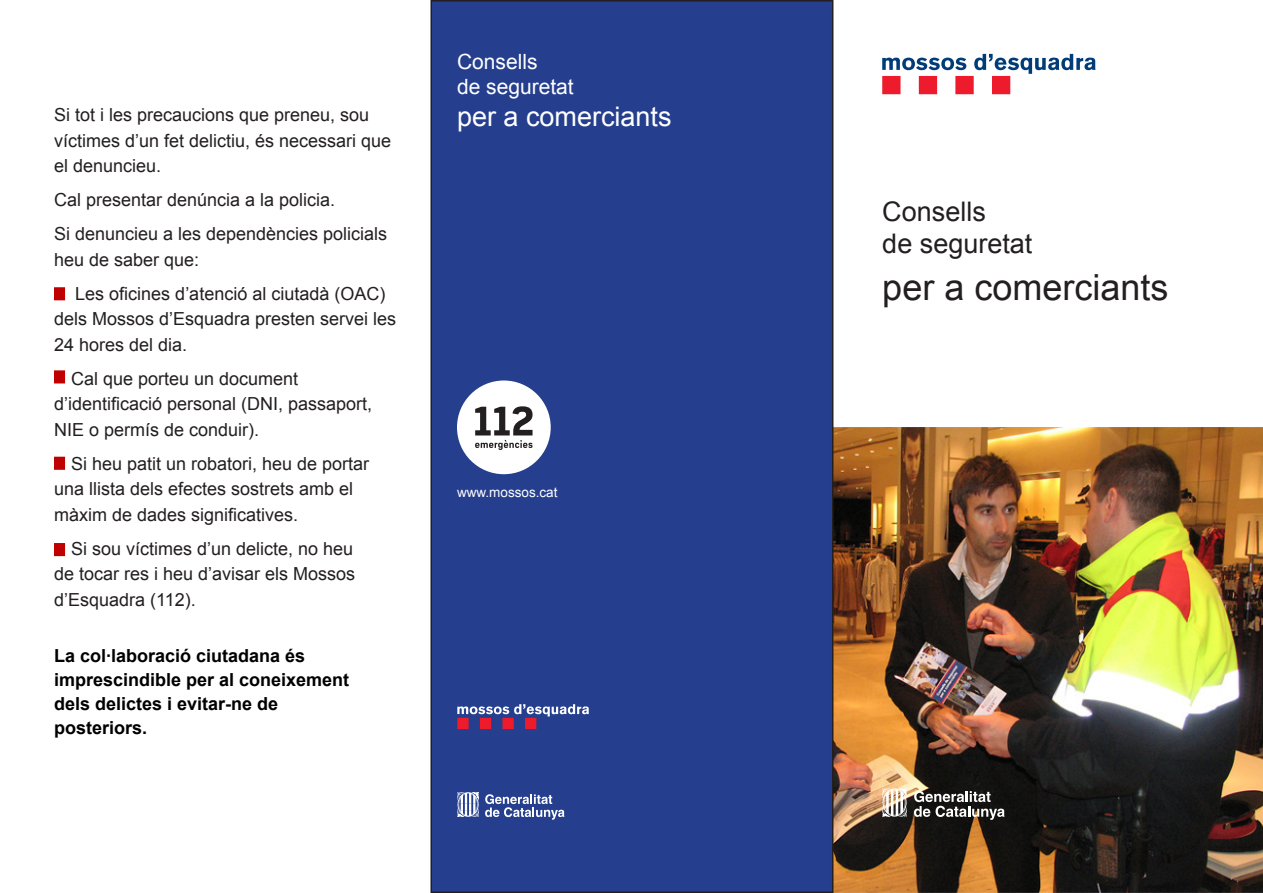
<style>
.page{position:relative;width:1263px;height:893px;background:#fff}
.page>*{position:absolute;margin:0;border:0;box-sizing:border-box;transform-origin:0 0}
.t1{font:36px "Arial";color:#231f20}
.t2{font:27px/32.4px "Arial";color:#231f20}
.t3{font:27px "Arial";color:#fff}
.t4{font:21px/25.2px "Arial";color:#fff}
.t5{font:18px/25.5px "Arial";color:#231f20}
.t6{font:700 18px/24px "Arial";color:#000}
.t7{font:13.5px "Arial";color:#fff}
</style>
<div class="page">
<img style="left:833px;top:427px;width:430px;height:466px">
<div style="left:431px;top:1px;width:402px;height:891px;background:#253f8e"></div>
<div style="left:430px;top:0;width:403px;height:893px;border:2px solid #231f20"></div>
<div style="left:882px;top:76px;width:18px;height:18px;background:#ee1b2c"></div>
<div style="left:919px;top:76px;width:18px;height:18px;background:#ee1b2c"></div>
<div style="left:955px;top:76px;width:19px;height:18px;background:#ee1b2c"></div>
<div style="left:992px;top:76px;width:18px;height:18px;background:#ee1b2c"></div>
<svg style="left:882px;top:58px;width:84px;height:12px"></svg>
<svg style="left:974px;top:54px;width:121px;height:20px"></svg>
<svg style="left:914px;top:791px;width:91px;height:29px"></svg>
<svg style="left:882px;top:788px;width:25px;height:29px"></svg>
<div style="left:457px;top:380px;width:94px;height:94px;background:#fff;border-radius:50%"></div>
<svg style="left:475px;top:406px;width:57px;height:44px"></svg>
<div style="left:54px;top:543px;width:11px;height:13px;background:#bf0000"></div>
<div style="left:54px;top:457px;width:11px;height:13px;background:#bf0000"></div>
<div style="left:54px;top:370px;width:11px;height:13px;background:#bf0000"></div>
<div style="left:54px;top:287px;width:11px;height:13px;background:#bf0000"></div>
<div style="left:457px;top:718px;width:12px;height:11px;background:#ee1b2c"></div>
<div style="left:480px;top:718px;width:11px;height:11px;background:#ee1b2c"></div>
<div style="left:502px;top:718px;width:12px;height:11px;background:#ee1b2c"></div>
<div style="left:525px;top:718px;width:11px;height:11px;background:#ee1b2c"></div>
<svg style="left:457px;top:704px;width:132px;height:12px"></svg>
<svg style="left:485px;top:794px;width:79px;height:26px"></svg>
<svg style="left:457px;top:792px;width:22px;height:25px"></svg>
<p class="t5" style="left:54px;top:102px;width:339px">Si tot i les precaucions que preneu, sou víctimes d’un fet delictiu, és necessari que el denuncieu.</p>
<p class="t5" style="left:54px;top:183px;width:335px;line-height:34px">Cal presentar denúncia a la policia.<br>Si denuncieu a les dependències policials</p>
<p class="t5" style="left:75px;top:243px;width:312px;line-height:34px;text-indent:-21px">heu de saber que:<br>Les oficines d’atenció al ciutadà (OAC)</p>
<p class="t5" style="left:54px;top:306px;width:344px">dels Mossos d’Esquadra presten servei les<br>24 hores del dia.</p>
<p class="t5" style="left:54px;top:366px;width:320px;text-indent:17px">Cal que porteu un document d’identificació personal (DNI, passaport,<br>NIE o permís de conduir).</p>
<p class="t5" style="left:54px;top:451px;width:317px;text-indent:17px">Si heu patit un robatori, heu de portar una llista dels efectes sostrets amb el màxim de dades significatives.</p>
<p class="t5" style="left:54px;top:536px;width:303px;text-align:justify;text-indent:17px">Si sou víctimes d’un delicte, no heu de tocar res i heu d’avisar els Mossos d’Esquadra (112).</p>
<p class="t6" style="left:54px;top:645px;width:297px">La col·laboració ciutadana és imprescindible per al coneixement dels delictes i evitar-ne de posteriors.</p>
<p class="t4" style="left:457px;top:50px;width:118px">Consells<br>de seguretat</p>
<h2 class="t3" style="left:457px;top:99px;width:216px">per a comerciants</h2>
<p class="t7" style="left:457px;top:483px;width:102px">www.mossos.cat</p>
<h2 class="t2" style="left:882px;top:195px;width:152px">Consells<br>de seguretat</h2>
<h1 class="t1" style="left:882px;top:264px;width:288px">per a comerciants</h1>
</div>
